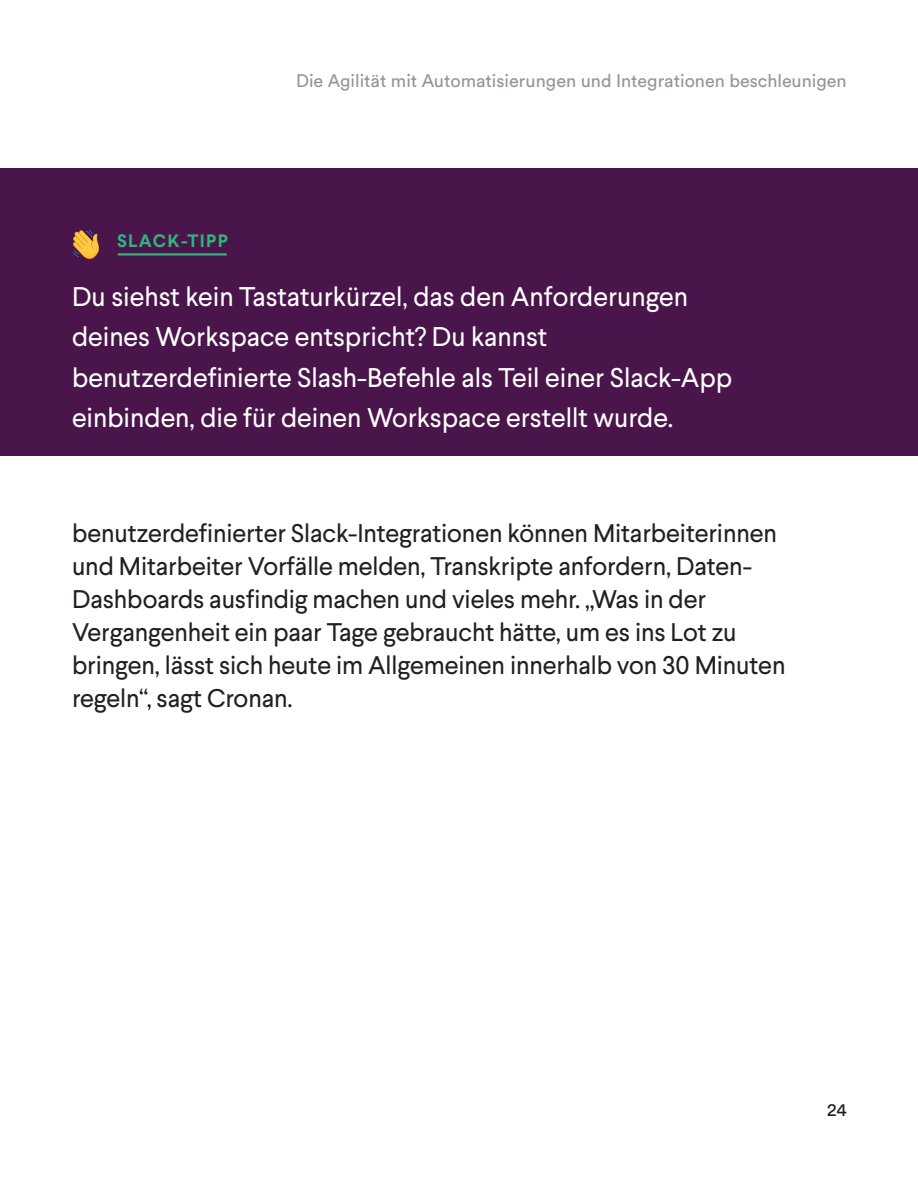
<style>
.page{position:relative;width:918px;height:1188px;background:#fff}
.page>*{position:absolute;margin:0;border:0;box-sizing:border-box;transform-origin:0 0}
.t1{font:27px/40.5px "Larsseit";color:#fff}
.Paragraph-DE{font:25.5px/33px "Larsseit";letter-spacing:-.005em;color:#231f20}
.t2{font:18px "Circular Pro";color:#939598}
.t3{font:700 18px "Larsseit";letter-spacing:.075em;color:#2eb67d}
.t4{font:18px "Circular Pro";color:#231f20}
</style>
<div class="page">
<div style="left:0;top:168px;width:918px;height:287px;background:#4a154b"></div>
<hr style="left:118px;top:253px;width:109px;height:3px;background:#2eb67d">
<img style="left:73px;top:230px;width:26px;height:29px">
<p class="t3" style="left:117px;top:229px;width:112px">SLACK-TIPP</p>
<p class="t2" style="left:296px;top:68px;width:552px">Die Agilität mit Automatisierungen und Integrationen beschleunigen</p>
<p class="t1" style="left:72px;top:276px;width:662px">Du siehst kein Tastaturkürzel, das den Anforderungen deines Workspace entspricht? Du kannst benutzerdefinierte Slash-Befehle als Teil einer Slack-App einbinden, die für deinen Workspace erstellt wurde.</p>
<p class="Paragraph-DE" style="left:72px;top:516px;width:715px">benutzerdefinierter Slack-Integrationen können Mitarbeiterinnen und Mitarbeiter Vorfälle melden, Transkripte anfordern, Daten-Dashboards ausfindig machen und vieles mehr. „Was in der Vergangenheit ein paar Tage gebraucht hätte, um es ins Lot zu bringen, lässt sich heute im Allgemeinen innerhalb von 30 Minuten regeln“, sagt Cronan.</p>
<p class="t4" style="left:827px;top:1098px;width:21px">24</p>
</div>
